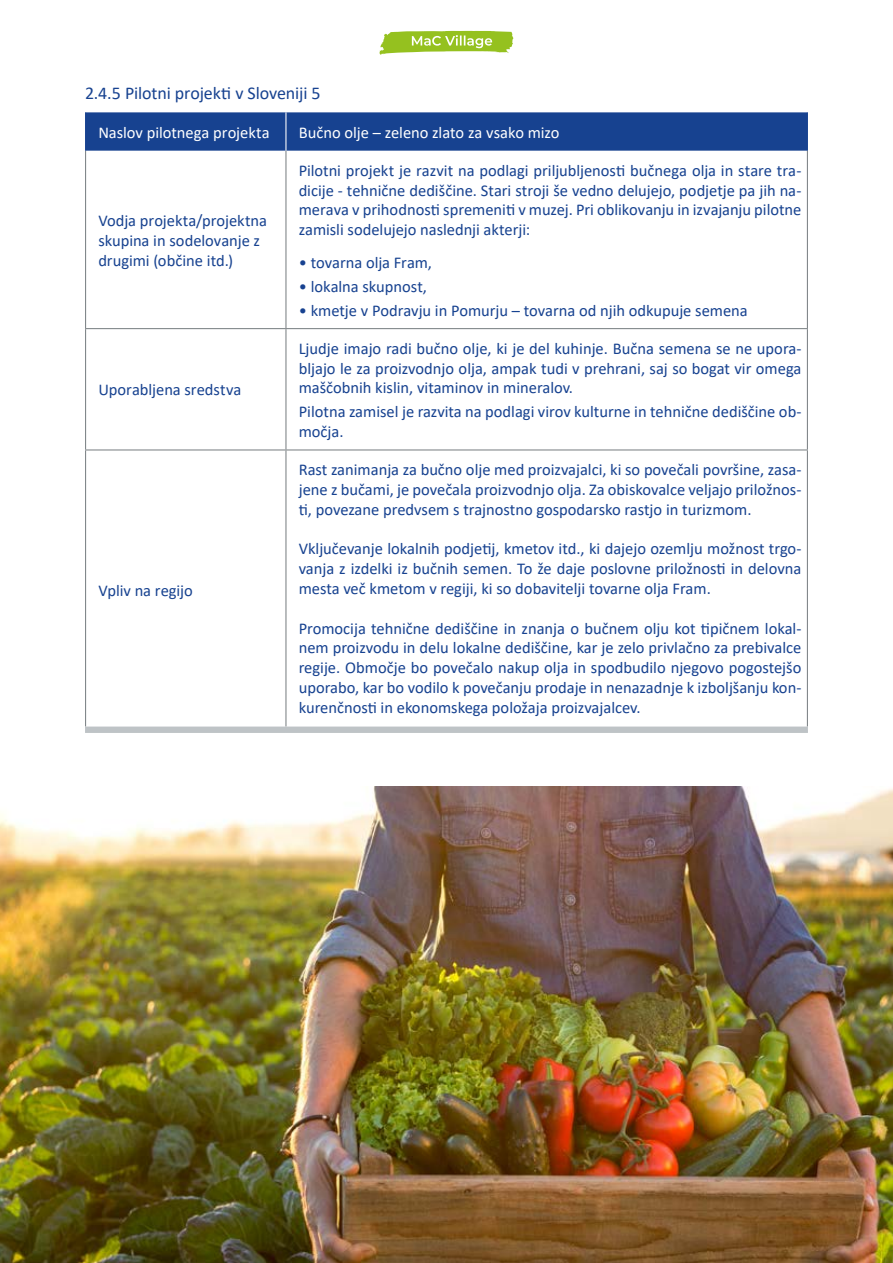
<style>
.page{position:relative;width:893px;height:1263px;background:#fff}
.page>*{position:absolute;margin:0;border:0;box-sizing:border-box;transform-origin:0 0}
.t1{font:18px "Calibri";letter-spacing:-.005em;color:#174290}
.t2{font:16.5px/19.8px "Calibri";color:#174290;text-align:justify}
.t3{font:16.5px "Calibri";color:#fff}
</style>
<div class="page">
<svg style="left:379px;top:31px;width:134px;height:24px"></svg>
<div style="left:86px;top:112px;width:721px;height:39px;background:#174290"></div>
<hr style="left:85px;top:151px;width:1px;height:177px;background:#7d8386">
<hr style="left:285px;top:151px;width:1px;height:177px;background:#7d8386">
<hr style="left:807px;top:151px;width:1px;height:177px;background:#7d8386">
<hr style="left:85px;top:328px;width:201px;height:1px;background:#7d8386">
<hr style="left:85px;top:329px;width:1px;height:120px;background:#7d8386">
<hr style="left:286px;top:328px;width:522px;height:1px;background:#7d8386">
<hr style="left:285px;top:329px;width:1px;height:120px;background:#7d8386">
<hr style="left:807px;top:329px;width:1px;height:120px;background:#7d8386">
<hr style="left:85px;top:449px;width:201px;height:1px;background:#7d8386">
<hr style="left:85px;top:450px;width:1px;height:276px;background:#7d8386">
<hr style="left:286px;top:449px;width:522px;height:1px;background:#7d8386">
<hr style="left:285px;top:450px;width:1px;height:276px;background:#7d8386">
<hr style="left:807px;top:450px;width:1px;height:276px;background:#7d8386">
<hr style="left:285px;top:112px;width:1px;height:39px;background:#fff">
<hr style="left:85px;top:112px;width:1px;height:39px;background:#174290">
<hr style="left:807px;top:112px;width:1px;height:39px;background:#174290">
<div style="left:85px;top:726px;width:201px;height:7px;background:#bec3c6"></div>
<div style="left:286px;top:726px;width:522px;height:7px;background:#bec3c6"></div>
<img style="left:0;top:787px;width:893px;height:476px">
<p class="t1" style="left:85px;top:80px;width:237px">2.4.5 Pilotni projekti v Sloveniji 5</p>
<p class="t3" style="left:98px;top:121px;width:173px">Naslov pilotnega projekta</p>
<p class="t3" style="left:299px;top:121px;width:262px">Bučno olje – zeleno zlato za vsako mizo</p>
<p class="t2" style="left:98px;top:210px;width:170px;text-align:left">Vodja projekta/projektna skupina in sodelovanje z drugimi (občine itd.)</p>
<p class="t2" style="left:98px;top:380px;width:145px">Uporabljena sredstva</p>
<p class="t2" style="left:98px;top:580px;width:96px">Vpliv na regijo</p>
<p class="t2" style="left:299px;top:160px;width:504px">Pilotni projekt je razvit na podlagi priljubljenosti bučnega olja in stare tra&shy;dicije - tehnične dediščine. Stari stroji še vedno delujejo, podjetje pa jih na&shy;merava v prihodnosti spremeniti v muzej. Pri oblikovanju in izvajanju pilotne zamisli sodelujejo naslednji akterji:</p>
<p class="t2" style="left:299px;top:252px;width:135px">• tovarna olja Fram,</p>
<p class="t2" style="left:299px;top:276px;width:130px">• lokalna skupnost,</p>
<p class="t2" style="left:299px;top:300px;width:450px">• kmetje v Podravju in Pomurju – tovarna od njih odkupuje semena</p>
<p class="t2" style="left:299px;top:338px;width:504px">Ljudje imajo radi bučno olje, ki je del kuhinje. Bučna semena se ne upora&shy;bljajo le za proizvodnjo olja, ampak tudi v prehrani, saj so bogat vir omega maščobnih kislin, vitaminov in mineralov.</p>
<p class="t2" style="left:299px;top:402px;width:504px">Pilotna zamisel je razvita na podlagi virov kulturne in tehnične dediščine ob&shy;močja.</p>
<p class="t2" style="left:299px;top:459px;width:504px">Rast zanimanja za bučno olje med proizvajalci, ki so povečali površine, zasa&shy;jene z bučami, je povečala proizvodnjo olja. Za obiskovalce veljajo priložnos&shy;ti, povezane predvsem s trajnostno gospodarsko rastjo in turizmom.</p>
<p class="t2" style="left:299px;top:538px;width:504px">Vključevanje lokalnih podjetij, kmetov itd., ki dajejo ozemlju možnost trgo&shy;vanja z izdelki iz bučnih semen. To že daje poslovne priložnosti in delovna mesta več kmetom v regiji, ki so dobavitelji tovarne olja Fram.</p>
<p class="t2" style="left:299px;top:618px;width:504px">Promocija tehnične dediščine in znanja o bučnem olju kot tipičnem lokal&shy;nem proizvodu in delu lokalne dediščine, kar je zelo privlačno za prebivalce regije. Območje bo povečalo nakup olja in spodbudilo njegovo pogostejšo uporabo, kar bo vodilo k povečanju prodaje in nenazadnje k izboljšanju kon&shy;kurenčnosti in ekonomskega položaja proizvajalcev.</p>
</div>
